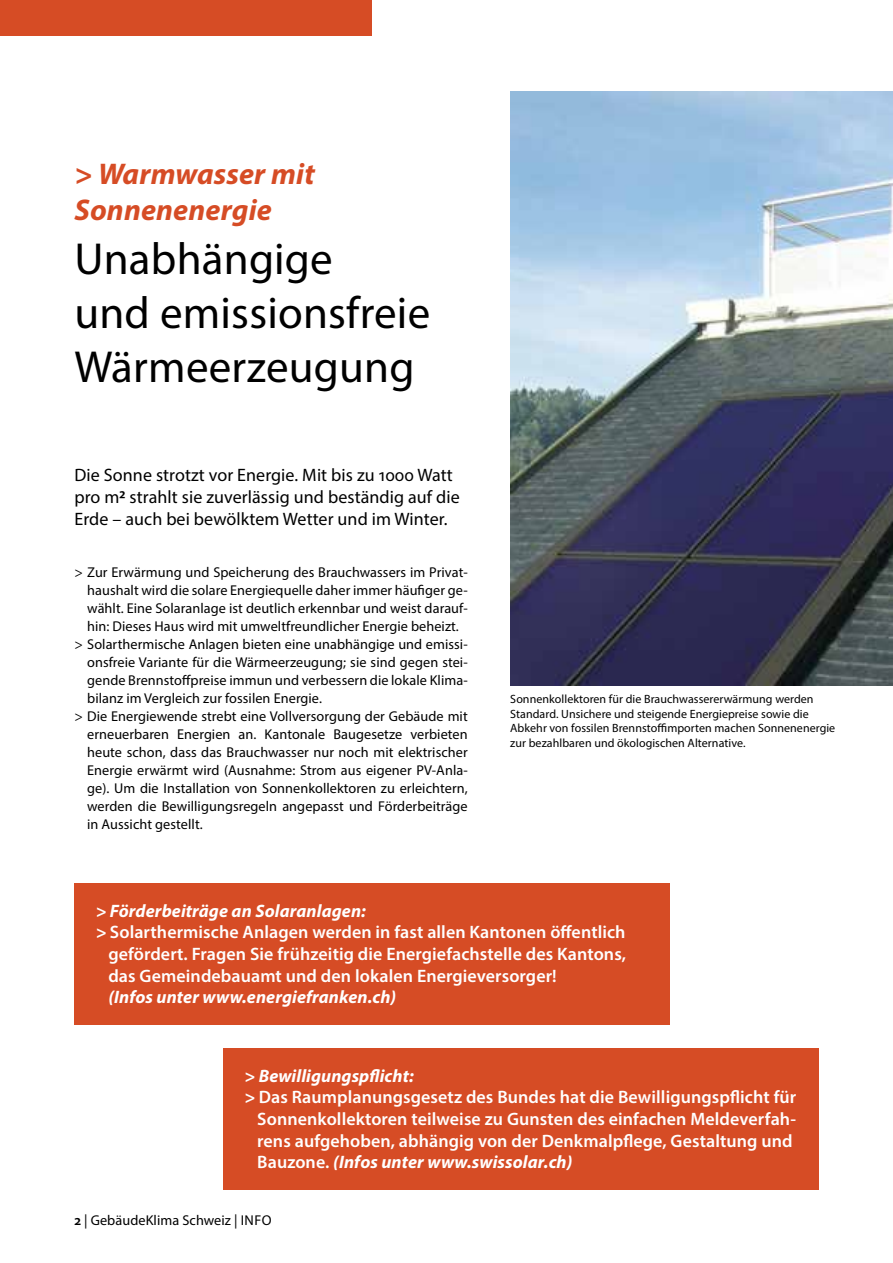
<style>
.page{position:relative;width:893px;height:1263px;background:#fff}
.page>*{position:absolute;margin:0;border:0;box-sizing:border-box;transform-origin:0 0}
.t1{font:45px/54px "Myriad Pro";letter-spacing:.005em;color:#000}
.t2{font:italic 700 30px/36px "Myriad Pro";letter-spacing:.005em;color:#d64c25}
.t3{font:600 18px "Myriad Pro";letter-spacing:.005em;color:#fff}
.t4{font:18px/21.6px "Myriad Pro";letter-spacing:.005em;color:#000}
.t5{font:italic 700 18px "Myriad Pro";letter-spacing:.005em;color:#fff}
.t6{font:14.25px "Myriad Pro";letter-spacing:.005em;color:#000}
.t7{font:12px/14.4px "Myriad Pro";letter-spacing:.005em;color:#000}
.s1{font-weight:600}
.s2{font-weight:700;font-style:italic}
.s3{font-weight:600;font-style:normal}
</style>
<div class="page">
<div style="left:0;top:0;width:372px;height:36px;background:#d64c25"></div>
<img style="left:510px;top:91px;width:383px;height:594px">
<div style="left:74px;top:883px;width:596px;height:141px;background:#d64c25"></div>
<div style="left:223px;top:1048px;width:596px;height:141px;background:#d64c25"></div>
<h2 class="t2" style="left:74px;top:154px;width:242px">&gt; Warmwasser mit<br>Sonnenenergie</h2>
<h1 class="t1" style="left:74px;top:231px;width:357px">Unabhängige<br>und emissionsfreie<br>Wärmeerzeugung</h1>
<p class="t4" style="left:74px;top:464px;width:387px">Die Sonne strotzt vor Energie. Mit bis zu 1000 Watt pro m<span class="s1">2</span> strahlt sie zuverlässig und beständig auf die<br>Erde – auch bei bewölktem Wetter und im Winter.</p>
<p class="t6" style="left:74px;top:564px;width:395px">&gt; Zur Erwärmung und Speicherung des Brauchwassers im Privat-</p>
<p class="t6" style="left:87px;top:582px;width:382px">haushalt wird die solare Energiequelle daher immer häufiger ge-</p>
<p class="t6" style="left:87px;top:600px;width:382px">wählt. Eine Solaranlage ist deutlich erkennbar und weist darauf-</p>
<p class="t6" style="left:87px;top:618px;width:373px">hin: Dieses Haus wird mit umweltfreundlicher Energie beheizt.</p>
<p class="t6" style="left:74px;top:636px;width:395px">&gt; Solarthermische Anlagen bieten eine unabhängige und emissi-</p>
<p class="t6" style="left:87px;top:654px;width:382px">onsfreie Variante für die Wärmeerzeugung; sie sind gegen stei-</p>
<p class="t6" style="left:87px;top:672px;width:382px">gende Brennstoffpreise immun und verbessern die lokale Klima-</p>
<p class="t6" style="left:87px;top:690px;width:236px">bilanz im Vergleich zur fossilen Energie.</p>
<p class="t6" style="left:74px;top:708px;width:395px">&gt; Die Energiewende strebt eine Vollversorgung der Gebäude mit</p>
<p class="t6" style="left:87px;top:726px;width:382px">erneuerbaren Energien an. Kantonale Baugesetze verbieten</p>
<p class="t6" style="left:87px;top:744px;width:382px">heute schon, dass das Brauchwasser nur noch mit elektrischer</p>
<p class="t6" style="left:87px;top:762px;width:382px">Energie erwärmt wird (Ausnahme: Strom aus eigener PV-Anla-</p>
<p class="t6" style="left:87px;top:780px;width:382px">ge). Um die Installation von Sonnenkollektoren zu erleichtern,</p>
<p class="t6" style="left:87px;top:798px;width:382px">werden die Bewilligungsregeln angepasst und Förderbeiträge</p>
<p class="t6" style="left:87px;top:816px;width:117px">in Aussicht gestellt.</p>
<p class="t7" style="left:510px;top:692px;width:326px">Sonnenkollektoren für die Brauchwassererwärmung werden Standard. Unsichere und steigende Energiepreise sowie die Abkehr von fossilen Brennstoffimporten machen Sonnenenergie zur bezahlbaren und ökologischen Alternative.</p>
<p class="t5" style="left:96px;top:899px;width:272px">&gt; Förderbeiträge an Solaranlagen:</p>
<p class="t3" style="left:96px;top:921px;width:531px"><span class="s2">&gt;</span> Solarthermische Anlagen werden in fast allen Kantonen öffentlich</p>
<p class="t3" style="left:108px;top:942px;width:519px">gefördert. Fragen Sie frühzeitig die Energiefachstelle des Kantons,</p>
<p class="t3" style="left:108px;top:964px;width:450px">das Gemeindebauamt und den lokalen Energieversorger!</p>
<p class="t5" style="left:108px;top:985px;width:289px">(Infos unter www.energiefranken.ch)</p>
<p class="t5" style="left:244px;top:1064px;width:171px">&gt; Bewilligungspflicht:</p>
<p class="t3" style="left:244px;top:1086px;width:553px"><span class="s2">&gt;</span> Das Raumplanungsgesetz des Bundes hat die Bewilligungspflicht für</p>
<p class="t3" style="left:257px;top:1107px;width:540px">Sonnenkollektoren teilweise zu Gunsten des einfachen Meldeverfah-</p>
<p class="t3" style="left:257px;top:1129px;width:537px">rens aufgehoben, abhängig von der Denkmalpflege, Gestaltung und</p>
<p class="t5" style="left:257px;top:1150px;width:317px"><span class="s3">Bauzone.</span> (Infos unter www.swissolar.ch)</p>
<p class="t6" style="left:74px;top:1212px;width:199px"><span class="s1">2</span> | GebäudeKlima Schweiz | INFO</p>
</div>
